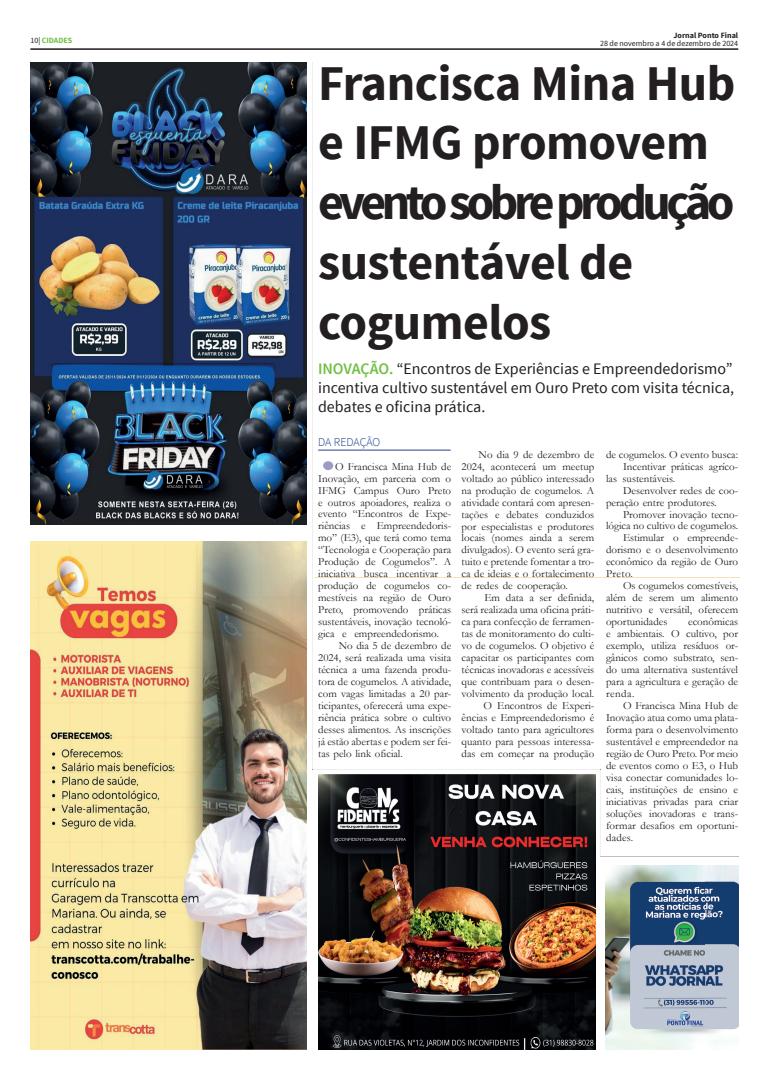
<style>
.page{position:relative;width:766px;height:1078px;background:#fff}
.page>*{position:absolute;margin:0;border:0;box-sizing:border-box;transform-origin:0 0}
.t1{font:700 49.9px/59.9px "Source Sans Pro";letter-spacing:-.01em;color:#231f20}
.t2{font:16px/19.2px "Source Sans Pro";color:#231f20;text-align:justify}
.t3{font:300 12px "Source Sans Pro";letter-spacing:-.01em;color:#253f8e}
.t4{font:11px/12px "Garamond";color:#231f20;text-align:justify}
.t5{font:8px "Source Sans Pro";color:#231f20}
.t6{font:700 8px "Source Sans Pro";color:#231f20}
.t7{font:700 8px "Source Sans Pro";color:#71bf44}
.s1{font-weight:400;color:#231f20}
.s2{font-weight:600;color:#71bf44}
</style>
<div class="page">
<hr style="left:30px;top:49px;width:708px;height:1px;background:#231f20">
<img style="left:30px;top:541px;width:277px;height:508px">
<img style="left:30px;top:62px;width:277px;height:462px">
<img style="left:318px;top:856px;width:277px;height:193px">
<hr style="left:314px;top:577px;width:426px;height:1px;background:#f4e1b4">
<svg style="left:312px;top:62px;width:288px;height:794px"></svg>
<hr style="left:600px;top:855px;width:138px;height:1px;background:#bcbdc0">
<img style="left:605px;top:865px;width:133px;height:184px">
<p class="t7" style="left:30px;top:35px;width:43px"><span class="s1">10|</span> CIDADES</p>
<p class="t6" style="left:673px;top:30px;width:66px">Jornal Ponto Final</p>
<p class="t5" style="left:600px;top:38px;width:140px">28 de novembro a 4 de dezembro de 2024</p>
<h1 class="t1" style="left:318px;top:55px;width:418px">Francisca Mina Hub e IFMG promovem evento sobre produção sustentável de cogumelos</h1>
<h2 class="t2" style="left:318px;top:359px;width:417px"><span class="s2">INOVAÇÃO.</span> “Encontros de Experiências e Empreendedorismo” incentiva cultivo sustentável em Ouro Preto com visita técnica, debates e oficina prática.</h2>
<p class="t3" style="left:318px;top:434px;width:63px">DA REDAÇÃO</p>
<p class="t4" style="left:318px;top:459px;width:134px;text-indent:17px">O Francisca Mina Hub de Inovação, em parceria com o IFMG Campus Ouro Preto e outros apoiadores, realiza o evento “Encontros de Expe&shy;riências e Empreendedoris&shy;mo” (E3), que terá como tema “Tecnologia e Cooperação para Produção de Cogumelos”. A iniciativa busca incentivar a produção de cogumelos co&shy;mestíveis na região de Ouro Preto, promovendo práticas sustentáveis, inovação tecnoló&shy;gica e empreendedorismo.</p>
<p class="t4" style="left:318px;top:639px;width:134px;text-indent:21px">No dia 5 de dezembro de 2024, será realizada uma visita técnica a uma fazenda produ&shy;tora de cogumelos. A atividade, com vagas limitadas a 20 par&shy;ticipantes, oferecerá uma expe&shy;riência prática sobre o cultivo desses alimentos. As inscrições já estão abertas e podem ser fei&shy;tas pelo link oficial.</p>
<p class="t4" style="left:606px;top:447px;width:134px">de cogumelos. O evento busca:</p>
<p class="t4" style="left:622px;top:459px;width:117px">Incentivar práticas agríco-</p>
<p class="t4" style="left:606px;top:471px;width:71px">las sustentáveis.</p>
<p class="t4" style="left:622px;top:483px;width:117px">Desenvolver redes de coo-</p>
<p class="t4" style="left:606px;top:495px;width:112px">peração entre produtores.</p>
<p class="t4" style="left:622px;top:507px;width:117px">Promover inovação tecno-</p>
<p class="t4" style="left:606px;top:519px;width:134px">lógica no cultivo de cogumelos.</p>
<p class="t4" style="left:622px;top:531px;width:117px">Estimular o empreende-</p>
<p class="t4" style="left:606px;top:543px;width:134px">dorismo e o desenvolvimento</p>
<p class="t4" style="left:606px;top:555px;width:134px">econômico da região de Ouro</p>
<p class="t4" style="left:606px;top:567px;width:28px">Preto.</p>
<p class="t4" style="left:622px;top:579px;width:117px">Os cogumelos comestíveis,</p>
<p class="t4" style="left:606px;top:591px;width:134px">além de serem um alimento</p>
<p class="t4" style="left:606px;top:603px;width:134px">nutritivo e versátil, oferecem</p>
<p class="t4" style="left:606px;top:615px;width:63px">oportunidades</p>
<p class="t4" style="left:461px;top:448px;width:134px;text-indent:17px">No dia 9 de dezembro de 2024, acontecerá um meetup voltado ao público interessado na produção de cogumelos. A atividade contará com apresen&shy;tações e debates conduzidos por especialistas e produtores locais (nomes ainda a serem divulgados). O evento será gra&shy;tuito e pretende fomentar a tro&shy;ca de ideias e o fortalecimento de redes de cooperação.</p>
<p class="t4" style="left:461px;top:591px;width:134px;text-align:right">Em data a ser definida,<br>será realizada uma oficina práti&shy;ca para confecção de ferramen&shy;tas de monitoramento do culti&shy;vo de cogumelos. O objetivo é capacitar os participantes com técnicas inovadoras e acessíveis que contribuam para o desen&shy;volvimento da produção local.<br>O Encontros de Experi&shy;ências e Empreendedorismo é voltado tanto para agricultores quanto para pessoas interessa&shy;das em começar na produção</p>
<p class="t4" style="left:606px;top:615px;width:134px;text-indent:82px">econômicas e ambientais. O cultivo, por exemplo, utiliza resíduos or&shy;gânicos como substrato, sen&shy;do uma alternativa sustentável para a agricultura e geração de renda.</p>
<p class="t4" style="left:606px;top:699px;width:134px;text-indent:17px">O Francisca Mina Hub de Inovação atua como uma plata&shy;forma para o desenvolvimento sustentável e empreendedor na região de Ouro Preto. Por meio de eventos como o E3, o Hub visa conectar comunidades lo&shy;cais, instituições de ensino e iniciativas privadas para criar soluções inovadoras e trans&shy;formar desafios em oportuni&shy;dades.</p>
</div>
